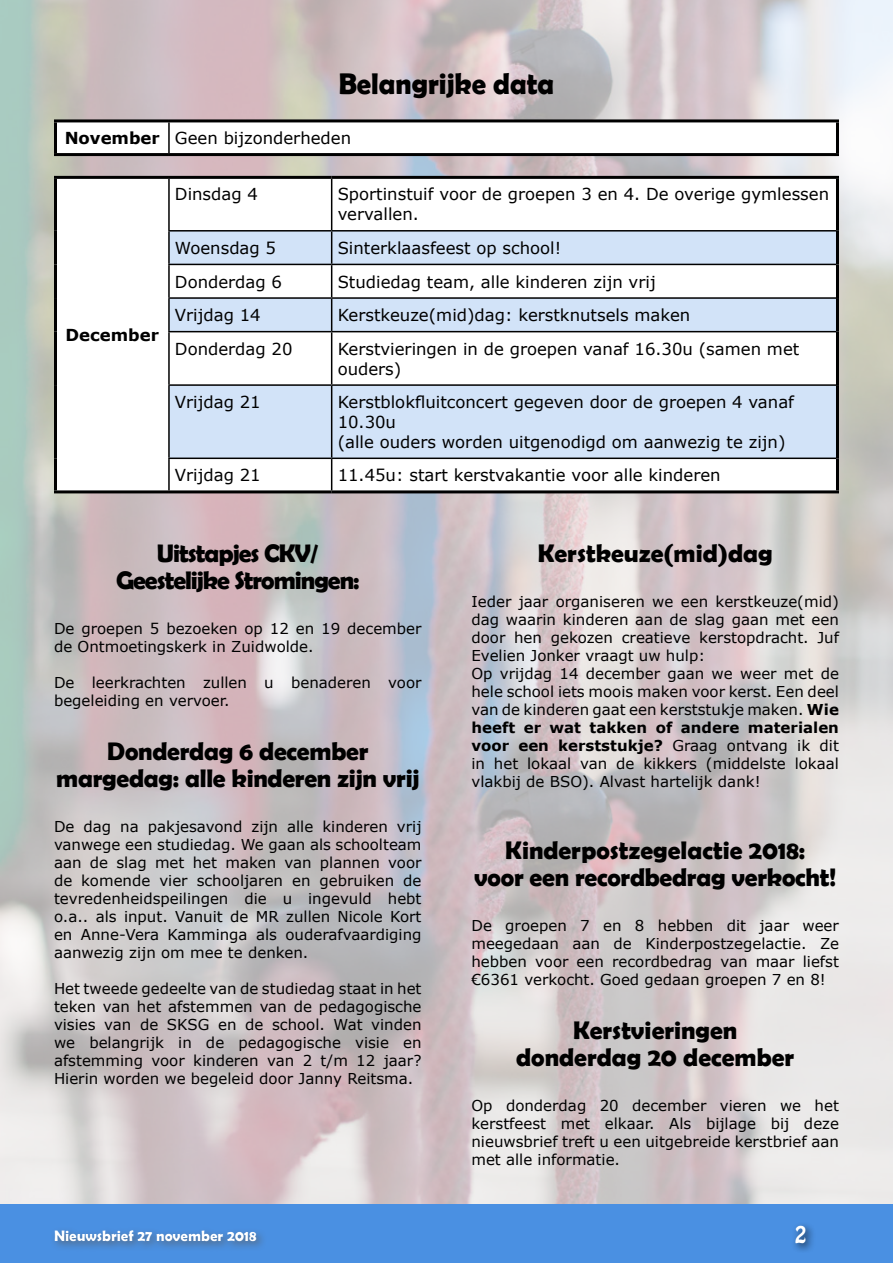
<style>
.page{position:relative;width:893px;height:1263px;background:#fff}
.page>*{position:absolute;margin:0;border:0;box-sizing:border-box;transform-origin:0 0}
.t1{font:700 30px "Berlin Sans FB Demi";color:#000;scale:.95 1}
.t2{font:700 25.5px/27px "Berlin Sans FB Demi";letter-spacing:-.01em;color:#000;text-align:center}
.t3{font:700 25.5px/27px "Berlin Sans FB Demi";letter-spacing:-.04em;color:#000;text-align:center}
.t4{font:21px "Hobo Std";color:#fff}
.t5{font:16.5px/19.8px "Verdana";color:#000}
.t6{font:700 16.5px "Verdana";color:#000}
.t7{font:15px/18px "Verdana";color:#000;text-align:justify}
.t8{font:700 15px "Berlin Sans FB Demi";color:#fff}
.s1{font-weight:700}
</style>
<div class="page">
<img style="left:0;top:0;width:893px;height:1205px">
<div style="left:0;top:1205px;width:893px;height:58px;background:#4a90e2"></div>
<div style="left:772px;top:1203px;width:61px;height:60px;background:#fff;opacity:.75"></div>
<div style="left:52px;top:1204px;width:708px;height:59px;background:#fff;opacity:.75"></div>
<svg style="left:57px;top:122px;width:779px;height:31px"></svg>
<hr style="left:54px;top:119px;width:115px;height:3px;background:#000">
<hr style="left:54px;top:122px;width:3px;height:31px;background:#000">
<hr style="left:169px;top:119px;width:670px;height:3px;background:#000">
<hr style="left:836px;top:122px;width:3px;height:31px;background:#000">
<hr style="left:54px;top:153px;width:115px;height:3px;background:#000">
<hr style="left:169px;top:153px;width:670px;height:3px;background:#000">
<hr style="left:168px;top:122px;width:2px;height:31px;background:#000">
<svg style="left:57px;top:179px;width:779px;height:311px"></svg>
<svg style="left:170px;top:232px;width:666px;height:226px;fill:#d2e3f8"></svg>
<hr style="left:54px;top:176px;width:115px;height:3px;background:#000">
<hr style="left:54px;top:179px;width:3px;height:52px;background:#000">
<hr style="left:169px;top:176px;width:163px;height:3px;background:#000">
<hr style="left:332px;top:176px;width:507px;height:3px;background:#000">
<hr style="left:836px;top:179px;width:3px;height:52px;background:#000">
<hr style="left:54px;top:231px;width:3px;height:33px;background:#000">
<hr style="left:836px;top:231px;width:3px;height:33px;background:#000">
<hr style="left:54px;top:264px;width:3px;height:34px;background:#000">
<hr style="left:836px;top:264px;width:3px;height:34px;background:#000">
<hr style="left:54px;top:298px;width:3px;height:34px;background:#000">
<hr style="left:836px;top:298px;width:3px;height:34px;background:#000">
<hr style="left:54px;top:332px;width:3px;height:53px;background:#000">
<hr style="left:836px;top:332px;width:3px;height:53px;background:#000">
<hr style="left:54px;top:385px;width:3px;height:73px;background:#000">
<hr style="left:836px;top:385px;width:3px;height:73px;background:#000">
<hr style="left:54px;top:458px;width:3px;height:32px;background:#000">
<hr style="left:836px;top:458px;width:3px;height:32px;background:#000">
<hr style="left:54px;top:490px;width:115px;height:3px;background:#000">
<hr style="left:169px;top:490px;width:163px;height:3px;background:#000">
<hr style="left:332px;top:490px;width:507px;height:3px;background:#000">
<hr style="left:168px;top:179px;width:2px;height:51px;background:#000">
<hr style="left:331px;top:179px;width:1px;height:51px;background:#000">
<hr style="left:168px;top:230px;width:164px;height:2px;background:#000">
<hr style="left:168px;top:232px;width:2px;height:32px;background:#000">
<hr style="left:332px;top:230px;width:504px;height:2px;background:#000">
<hr style="left:331px;top:232px;width:1px;height:32px;background:#000">
<hr style="left:168px;top:264px;width:164px;height:1px;background:#000">
<hr style="left:168px;top:265px;width:2px;height:32px;background:#000">
<hr style="left:332px;top:264px;width:504px;height:1px;background:#000">
<hr style="left:331px;top:265px;width:1px;height:32px;background:#000">
<hr style="left:168px;top:297px;width:164px;height:2px;background:#000">
<hr style="left:168px;top:299px;width:2px;height:32px;background:#000">
<hr style="left:332px;top:297px;width:504px;height:2px;background:#000">
<hr style="left:331px;top:299px;width:1px;height:32px;background:#000">
<hr style="left:168px;top:331px;width:164px;height:1px;background:#000">
<hr style="left:168px;top:332px;width:2px;height:52px;background:#000">
<hr style="left:332px;top:331px;width:504px;height:1px;background:#000">
<hr style="left:331px;top:332px;width:1px;height:52px;background:#000">
<hr style="left:168px;top:384px;width:164px;height:2px;background:#000">
<hr style="left:168px;top:386px;width:2px;height:72px;background:#000">
<hr style="left:332px;top:384px;width:504px;height:2px;background:#000">
<hr style="left:331px;top:386px;width:1px;height:72px;background:#000">
<hr style="left:168px;top:458px;width:164px;height:1px;background:#000">
<hr style="left:168px;top:459px;width:2px;height:31px;background:#000">
<hr style="left:332px;top:458px;width:504px;height:1px;background:#000">
<hr style="left:331px;top:459px;width:1px;height:31px;background:#000">
<h1 class="t1" style="left:339px;top:66px;width:228px">Belangrijke data</h1>
<p class="t5" style="left:65px;top:128px;width:288px"><span class="s1">November</span> Geen bijzonderheden</p>
<p class="t6" style="left:65px;top:323px;width:95px">December</p>
<p class="t5" style="left:175px;top:184px;width:85px">Dinsdag 4</p>
<p class="t5" style="left:338px;top:184px;width:493px">Sportinstuif voor de groepen 3 en 4. De overige gymlessen vervallen.</p>
<p class="t5" style="left:175px;top:238px;width:103px">Woensdag 5</p>
<p class="t5" style="left:338px;top:238px;width:225px">Sinterklaasfeest op school!</p>
<p class="t5" style="left:175px;top:271px;width:109px">Donderdag 6</p>
<p class="t5" style="left:338px;top:271px;width:319px">Studiedag team, alle kinderen zijn vrij</p>
<p class="t5" style="left:175px;top:305px;width:87px">Vrijdag 14</p>
<p class="t5" style="left:338px;top:305px;width:354px">Kerstkeuze(mid)dag: kerstknutsels maken</p>
<p class="t5" style="left:175px;top:339px;width:119px">Donderdag 20</p>
<p class="t5" style="left:338px;top:339px;width:463px">Kerstvieringen in de groepen vanaf 16.30u (samen met ouders)</p>
<p class="t5" style="left:175px;top:392px;width:87px">Vrijdag 21</p>
<p class="t5" style="left:338px;top:392px;width:458px">Kerstblokfluitconcert gegeven door de groepen 4 vanaf<br>10.30u<br>(alle ouders worden uitgenodigd om aanwezig te zijn)</p>
<p class="t5" style="left:175px;top:465px;width:87px">Vrijdag 21</p>
<p class="t5" style="left:338px;top:465px;width:385px">11.45u: start kerstvakantie voor alle kinderen</p>
<h2 class="t3" style="left:116px;top:539px;width:245px">Uitstapjes CKV/<br>Geestelijke Stromingen:</h2>
<p class="t7" style="left:54px;top:619px;width:369px">De groepen 5 bezoeken op 12 en 19 december de Ontmoetingskerk in Zuidwolde.</p>
<p class="t7" style="left:54px;top:673px;width:369px">De leerkrachten zullen u benaderen voor begeleiding en vervoer.</p>
<h2 class="t2" style="left:56px;top:737px;width:365px">Donderdag 6 december margedag: alle kinderen zijn vrij</h2>
<p class="t7" style="left:54px;top:817px;width:369px">De dag na pakjesavond zijn alle kinderen vrij vanwege een studiedag. We gaan als schoolteam aan de slag met het maken van plannen voor de komende vier schooljaren en gebruiken de tevredenheidspeilingen die u ingevuld hebt o.a.. als input. Vanuit de MR zullen Nicole Kort en Anne-Vera Kamminga als ouderafvaardiging aanwezig zijn om mee te denken.</p>
<p class="t7" style="left:54px;top:979px;width:369px">Het tweede gedeelte van de studiedag staat in het teken van het afstemmen van de pedagogische visies van de SKSG en de school. Wat vinden we belangrijk in de pedagogische visie en afstemming voor kinderen van 2 t/m 12 jaar?<br>Hierin worden we begeleid door Janny Reitsma.</p>
<h2 class="t2" style="left:538px;top:539px;width:236px">Kerstkeuze(mid)dag</h2>
<p class="t7" style="left:471px;top:592px;width:369px;text-align:left">Ieder jaar organiseren we een kerstkeuze(mid) dag waarin kinderen aan de slag gaan met een door hen gekozen creatieve kerstopdracht. Juf Evelien Jonker vraagt uw hulp:<br>Op vrijdag 14 december gaan we weer met de hele school iets moois maken voor kerst. Een deel van de kinderen gaat een kerststukje maken. <span class="s1">Wie heeft er wat takken of andere materialen voor een kerststukje?</span> Graag ontvang ik dit in het lokaal van de kikkers (middelste lokaal vlakbij de BSO). Alvast hartelijk dank!</p>
<h2 class="t2" style="left:474px;top:836px;width:364px">Kinderpostzegelactie 2018:<br>voor een recordbedrag verkocht!</h2>
<p class="t7" style="left:471px;top:916px;width:369px">De groepen 7 en 8 hebben dit jaar weer meegedaan aan de Kinderpostzegelactie. Ze hebben voor een recordbedrag van maar liefst €6361 verkocht. Goed gedaan groepen 7 en 8!</p>
<h2 class="t2" style="left:516px;top:1016px;width:280px">Kerstvieringen donderdag 20 december</h2>
<p class="t7" style="left:471px;top:1096px;width:369px">Op donderdag 20 december vieren we het kerstfeest met elkaar. Als bijlage bij deze nieuwsbrief treft u een uitgebreide kerstbrief aan met alle informatie.</p>
<p class="t8" style="left:54px;top:1227px;width:204px">Nieuwsbrief 27 november 2018</p>
<h3 class="t4" style="left:794px;top:1220px;width:14px">2</h3>
</div>
